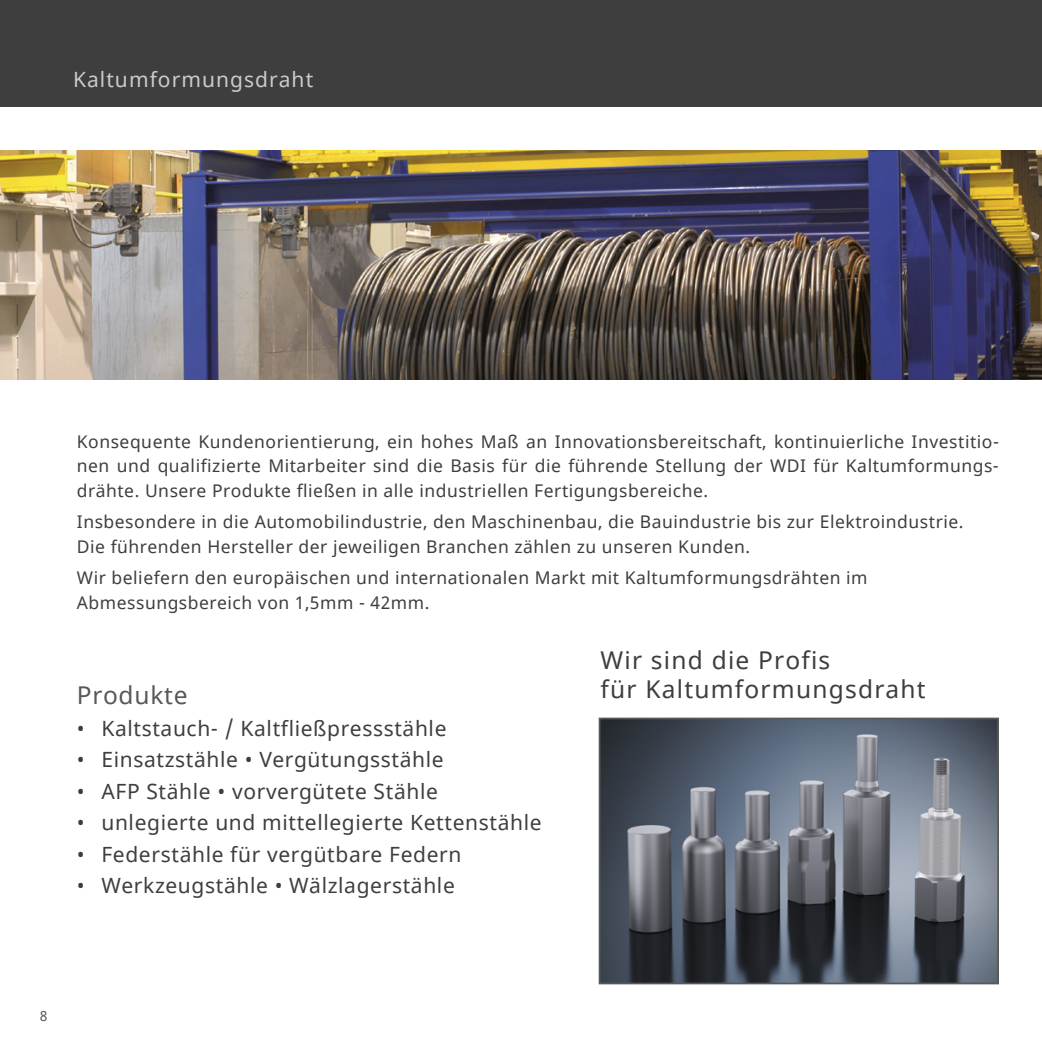
<style>
.page{position:relative;width:1042px;height:1042px;background:#fff}
.page>*{position:absolute;margin:0;border:0;box-sizing:border-box;transform-origin:0 0}
.t1{font:24.5px/29.4px "Noto Sans";letter-spacing:.05em;color:#3f3e3e}
.t2{font:24.5px "Noto Sans";letter-spacing:.03em;color:#585857}
.t3{font:21px "Noto Sans";letter-spacing:.03em;color:#3f3e3e}
.t4{font:21px "Noto Sans";letter-spacing:.05em;color:#cbcbcb}
.t5{font:17.5px/24.5px "Noto Sans";letter-spacing:.03em;color:#3f3e3e}
.t6{font:14px "Noto Sans";color:#585857}
</style>
<div class="page">
<img style="left:0;top:150px;width:1042px;height:229px">
<img style="left:602px;top:720px;width:394px;height:261px">
<div style="left:599px;top:717px;width:400px;height:267px;border:2px solid #585857"></div>
<div style="left:0;top:0;width:1042px;height:106px;background:#3f3e3e"></div>
<p class="t4" style="left:73px;top:65px;width:242px">Kaltumformungsdraht</p>
<p class="t5" style="left:77px;top:430px;width:923px;text-align:justify">Konsequente Kundenorientierung, ein hohes Maß an Innovationsbereitschaft, kontinuierliche Investitio&shy;nen und qualifizierte Mitarbeiter sind die Basis für die führende Stellung der WDI für Kaltumformungs&shy;drähte. Unsere Produkte fließen in alle industriellen Fertigungsbereiche.</p>
<p class="t5" style="left:77px;top:510px;width:888px">Insbesondere in die Automobilindustrie, den Maschinenbau, die Bauindustrie bis zur Elektroindustrie.<br>Die führenden Hersteller der jeweiligen Branchen zählen zu unseren Kunden.</p>
<p class="t5" style="left:77px;top:566px;width:792px">Wir beliefern den europäischen und internationalen Markt mit Kaltumformungsdrähten im<br>Abmessungsbereich von 1,5mm - 42mm.</p>
<h1 class="t2" style="left:77px;top:678px;width:112px">Produkte</h1>
<p class="t3" style="left:77px;top:713px;width:371px">• Kaltstauch- / Kaltfließpressstähle</p>
<p class="t3" style="left:77px;top:745px;width:368px">• Einsatzstähle • Vergütungsstähle</p>
<p class="t3" style="left:77px;top:776px;width:362px">• AFP Stähle • vorvergütete Stähle</p>
<p class="t3" style="left:77px;top:808px;width:466px">• unlegierte und mittellegierte Kettenstähle</p>
<p class="t3" style="left:77px;top:839px;width:386px">• Federstähle für vergütbare Federn</p>
<p class="t3" style="left:77px;top:871px;width:379px">• Werkzeugstähle • Wälzlagerstähle</p>
<h1 class="t1" style="left:600px;top:646px;width:327px">Wir sind die Profis<br>für Kaltumformungsdraht</h1>
<p class="t6" style="left:40px;top:1006px;width:9px">8</p>
</div>
